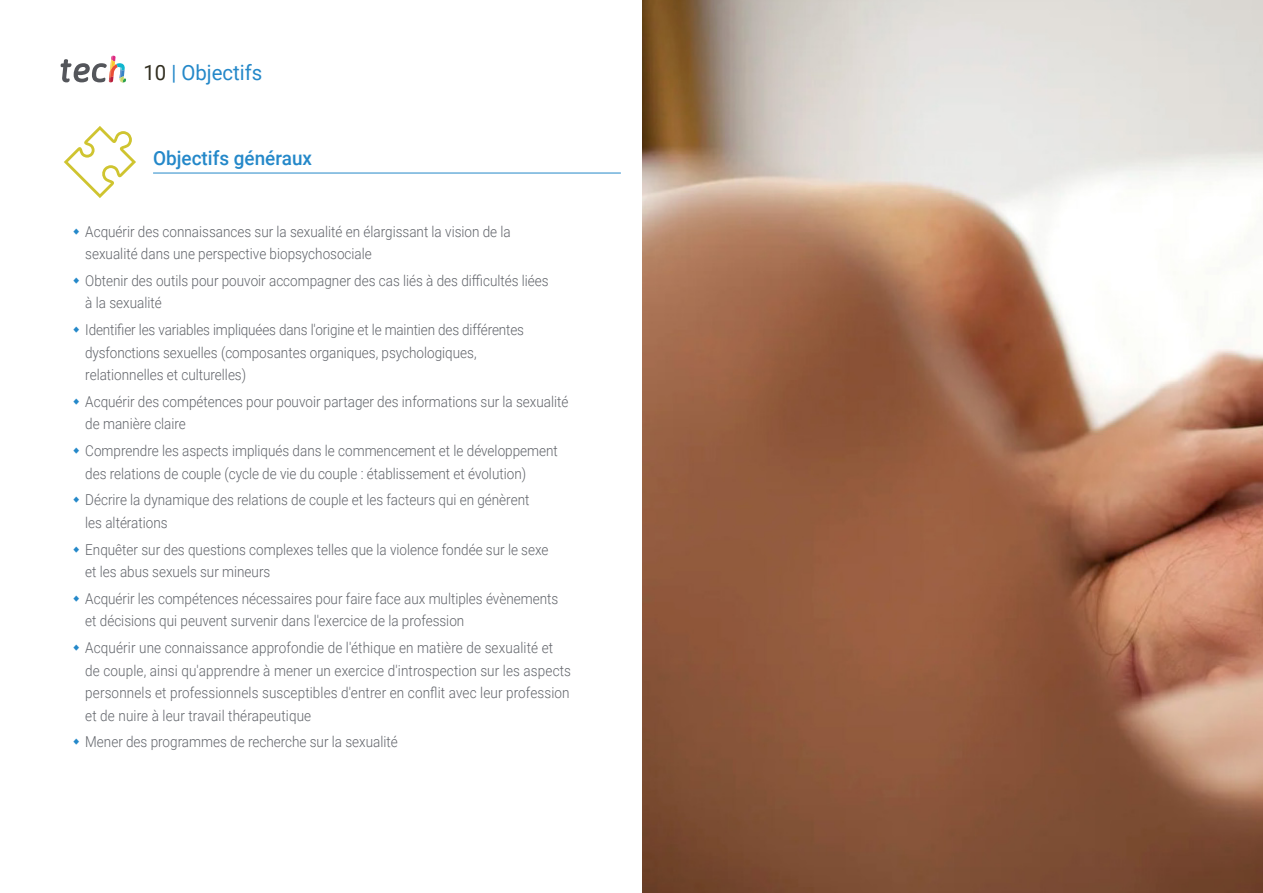
<style>
.page{position:relative;width:1263px;height:893px;background:#fff}
.page>*{position:absolute;margin:0;border:0;box-sizing:border-box;transform-origin:0 0}
.t1{font:21px "Roboto";color:#2488c9}
.t2{font:500 19.5px "Roboto";color:#2488c9}
.t3{font:300 15px/22.5px "Roboto";color:#61646a;scale:.9 1}
.s1{color:#312e20}
</style>
<div class="page">
<hr style="left:153px;top:173px;width:468px;height:1px;background:#2488c9">
<svg style="left:64px;top:126px;width:72px;height:72px"></svg>
<img style="left:642px;top:0;width:621px;height:893px">
<svg style="left:61px;top:56px;width:65px;height:27px"></svg>
<h1 class="t1" style="left:144px;top:57px;width:120px"><span class="s1">10</span> | Objectifs</h1>
<h2 class="t2" style="left:153px;top:144px;width:160px">Objectifs généraux</h2>
<p class="t3" style="left:85px;top:219px;width:474px">Acquérir des connaissances sur la sexualité en élargissant la vision de la sexualité dans une perspective biopsychosociale</p>
<p class="t3" style="left:85px;top:269px;width:516px">Obtenir des outils pour pouvoir accompagner des cas liés à des difficultés liées à la sexualité</p>
<p class="t3" style="left:85px;top:318px;width:489px">Identifier les variables impliquées dans l'origine et le maintien des différentes dysfonctions sexuelles (composantes organiques, psychologiques, relationnelles et culturelles)</p>
<p class="t3" style="left:85px;top:390px;width:538px">Acquérir des compétences pour pouvoir partager des informations sur la sexualité de manière claire</p>
<p class="t3" style="left:85px;top:439px;width:527px">Comprendre les aspects impliqués dans le commencement et le développement des relations de couple (cycle de vie du couple : établissement et évolution)</p>
<p class="t3" style="left:85px;top:488px;width:495px">Décrire la dynamique des relations de couple et les facteurs qui en génèrent les altérations</p>
<p class="t3" style="left:85px;top:537px;width:516px">Enquêter sur des questions complexes telles que la violence fondée sur le sexe et les abus sexuels sur mineurs</p>
<p class="t3" style="left:85px;top:587px;width:527px">Acquérir les compétences nécessaires pour faire face aux multiples évènements et décisions qui peuvent survenir dans l'exercice de la profession</p>
<p class="t3" style="left:85px;top:636px;width:541px">Acquérir une connaissance approfondie de l'éthique en matière de sexualité et de couple, ainsi qu'apprendre à mener un exercice d'introspection sur les aspects personnels et professionnels susceptibles d'entrer en conflit avec leur profession et de nuire à leur travail thérapeutique</p>
<p class="t3" style="left:85px;top:730px;width:349px">Mener des programmes de recherche sur la sexualité</p>
</div>
